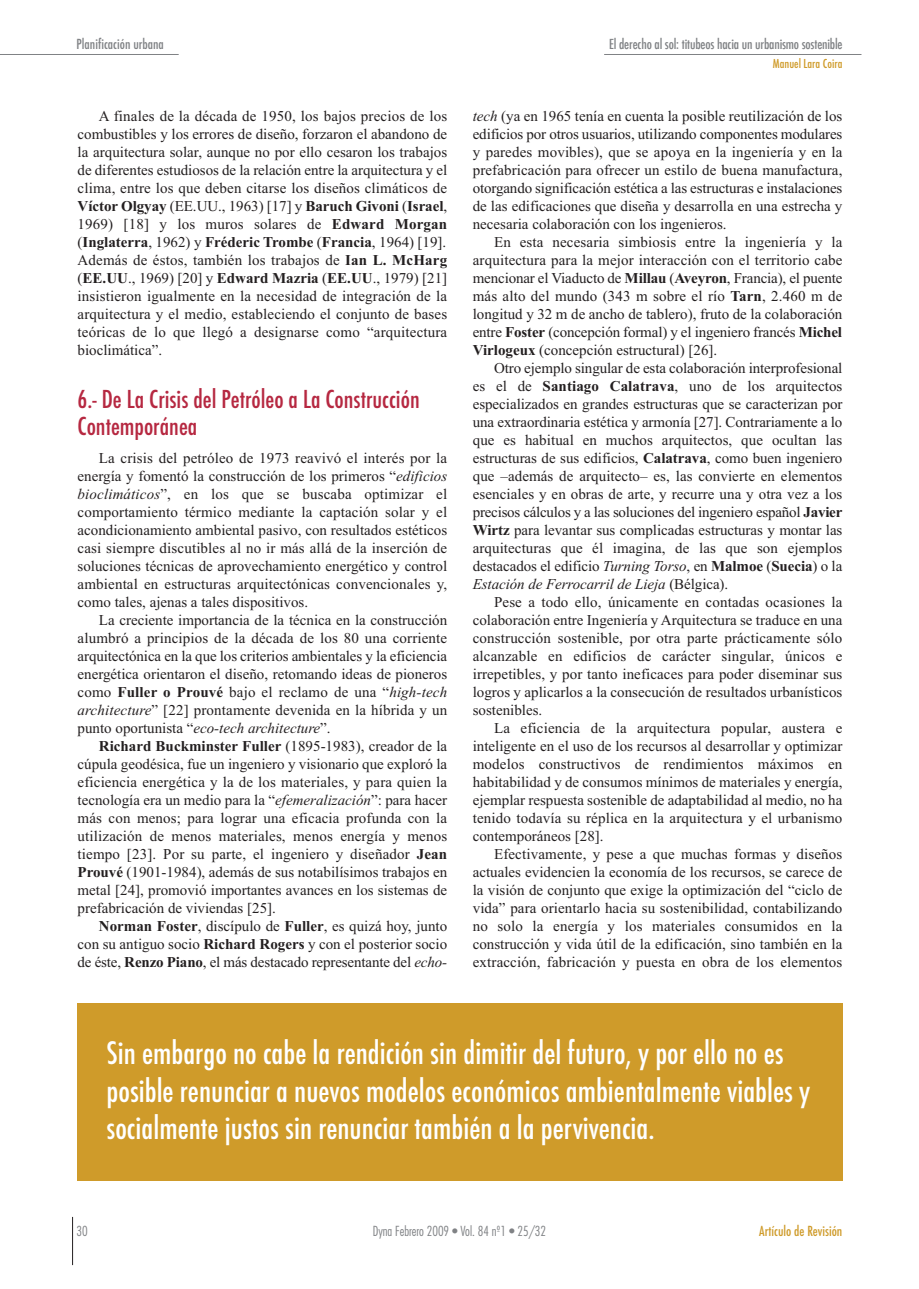
<style>
.page{position:relative;width:919px;height:1289px;background:#fff}
.page>*{position:absolute;margin:0;border:0;box-sizing:border-box;transform-origin:0 0}
.t1{font:30px/37.5px "Futura Condensed Medium TT";color:#fff}
.t2{font:24px/27px "Futura Condensed Medium TT";color:#b62841}
.t3{font:15px/18px "Times New Roman";color:#231f20;text-align:justify}
.t4{font:500 condensed 13.5px "Futura";letter-spacing:-.015em;color:#808285}
.t5{font:300 condensed 13.5px "Futura";color:#808285}
.t6{font:13.5px "Futura Condensed Medium TT";color:#808285}
.t7{font:13.5px "Futura Condensed Medium TT";color:#cf9b2a}
.t8{font:12px "Futura Condensed Medium TT";color:#cf9b2a}
.s1{font-weight:700}
.s2{font-style:italic}
</style>
<div class="page">
<hr style="left:0;top:54px;width:179px;height:1px;background:#808285">
<hr style="left:72px;top:1216px;width:1px;height:48px;background:#231f20">
<hr style="left:604px;top:54px;width:257px;height:1px;background:#808285">
<div style="left:77px;top:1003px;width:765px;height:177px;background:#cf9b2a"></div>
<p class="t6" style="left:77px;top:38px;width:89px">Planificación urbana</p>
<p class="t3" style="left:78px;top:108px;width:371px;text-indent:21px">A finales de la década de 1950, los bajos precios de los combustibles y los errores de diseño, forzaron el abandono de la arquitectura solar, aunque no por ello cesaron los trabajos de diferentes estudiosos de la relación entre la arquitectura y el clima, entre los que deben citarse los diseños climáticos de <span class="s1">Víctor Olgyay</span> (EE.UU., 1963) [17] y <span class="s1">Baruch Givoni</span> (<span class="s1">Israel</span>, 1969) [18] y los muros solares de <span class="s1">Edward Morgan </span>(<span class="s1">Inglaterra</span>, 1962) y <span class="s1">Fréderic Trombe</span> (<span class="s1">Francia</span>, 1964) [19].<br>Además de éstos, también los trabajos de <span class="s1">Ian L. McHarg </span>(<span class="s1">EE.UU</span>., 1969) [20] y <span class="s1">Edward Mazria</span> (<span class="s1">EE.UU</span>., 1979) [21] insistieron igualmente en la necesidad de integración de la arquitectura y el medio, estableciendo el conjunto de bases teóricas de lo que llegó a designarse como “arquitectura bioclimática”.</p>
<h2 class="t2" style="left:78px;top:387px;width:343px">6.- De La Crisis del Petróleo a La Construcción<br>Contemporánea</h2>
<p class="t3" style="left:78px;top:450px;width:371px;text-indent:21px">La crisis del petróleo de 1973 reavivó el interés por la energía y fomentó la construcción de los primeros “<span class="s2">edificios bioclimáticos</span>”, en los que se buscaba optimizar el comportamiento térmico mediante la captación solar y el acondicionamiento ambiental pasivo, con resultados estéticos casi siempre discutibles al no ir más allá de la inserción de soluciones técnicas de aprovechamiento energético y control ambiental en estructuras arquitectónicas convencionales y, como tales, ajenas a tales dispositivos.</p>
<p class="t3" style="left:78px;top:612px;width:371px;text-indent:21px">La creciente importancia de la técnica en la construcción alumbró a principios de la década de los 80 una corriente arquitectónica en la que los criterios ambientales y la eficiencia energética orientaron el diseño, retomando ideas de pioneros como <span class="s1">Fuller o Prouvé</span> bajo el reclamo de una “<span class="s2">high-tech architecture</span>” [22] prontamente devenida en la híbrida y un punto oportunista “<span class="s2">eco-tech architecture</span>”.</p>
<p class="t3" style="left:78px;top:738px;width:371px;text-indent:21px"><span class="s1">Richard Buckminster Fuller</span> (1895-1983), creador de la cúpula geodésica, fue un ingeniero y visionario que exploró la eficiencia energética y la de los materiales, y para quien la tecnología era un medio para la “<span class="s2">efemeralización</span>”: para hacer más con menos; para lograr una eficacia profunda con la utilización de menos materiales, menos energía y menos tiempo [23]. Por su parte, el ingeniero y diseñador <span class="s1">Jean Prouvé</span> (1901-1984), además de sus notabilísimos trabajos en metal [24], promovió importantes avances en los sistemas de prefabricación de viviendas [25].</p>
<p class="t3" style="left:78px;top:918px;width:371px;text-indent:21px"><span class="s1">Norman Foster</span>, discípulo de <span class="s1">Fuller</span>, es quizá hoy, junto con su antiguo socio <span class="s1">Richard Rogers</span> y con el posterior socio de éste, <span class="s1">Renzo Piano</span>, el más destacado representante del <span class="s2">echo-</span></p>
<p class="t4" style="left:609px;top:36px;width:235px">El derecho al sol: titubeos hacia un urbanismo sostenible</p>
<p class="t8" style="left:772px;top:58px;width:71px">Manuel Lara Coira</p>
<p class="t3" style="left:472px;top:108px;width:371px"><span class="s2">tech</span> (ya en 1965 tenía en cuenta la posible reutilización de los edificios por otros usuarios, utilizando componentes modulares y paredes movibles), que se apoya en la ingeniería y en la prefabricación para ofrecer un estilo de buena manufactura, otorgando significación estética a las estructuras e instalaciones de las edificaciones que diseña y desarrolla en una estrecha y necesaria colaboración con los ingenieros.</p>
<p class="t3" style="left:472px;top:234px;width:371px;text-indent:21px">En esta necesaria simbiosis entre la ingeniería y la arquitectura para la mejor interacción con el territorio cabe mencionar el Viaducto de <span class="s1">Millau</span> (<span class="s1">Aveyron</span>, Francia), el puente más alto del mundo (343 m sobre el río <span class="s1">Tarn</span>, 2.460 m de longitud y 32 m de ancho de tablero), fruto de la colaboración entre <span class="s1">Foster</span> (concepción formal) y el ingeniero francés <span class="s1">Michel Virlogeux</span> (concepción estructural) [26].</p>
<p class="t3" style="left:472px;top:360px;width:371px;text-indent:21px">Otro ejemplo singular de esta colaboración interprofesional es el de <span class="s1">Santiago Calatrava</span>, uno de los arquitectos especializados en grandes estructuras que se caracterizan por una extraordinaria estética y armonía [27]. Contrariamente a lo que es habitual en muchos arquitectos, que ocultan las estructuras de sus edificios, <span class="s1">Calatrava</span>, como buen ingeniero que –además de arquitecto– es, las convierte en elementos esenciales y en obras de arte, y recurre una y otra vez a los precisos cálculos y a las soluciones del ingeniero español <span class="s1">Javier Wirtz</span> para levantar sus complicadas estructuras y montar las arquitecturas que él imagina, de las que son ejemplos destacados el edificio <span class="s2">Turning Torso</span>, en <span class="s1">Malmoe</span> (<span class="s1">Suecia</span>) o la <span class="s2">Estación de Ferrocarril de Lieja</span> (Bélgica).</p>
<p class="t3" style="left:472px;top:594px;width:371px;text-indent:21px">Pese a todo ello, únicamente en contadas ocasiones la colaboración entre Ingeniería y Arquitectura se traduce en una construcción sostenible, por otra parte prácticamente sólo alcanzable en edificios de carácter singular, únicos e irrepetibles, y por tanto ineficaces para poder diseminar sus logros y aplicarlos a la consecución de resultados urbanísticos sostenibles.</p>
<p class="t3" style="left:472px;top:720px;width:371px;text-indent:21px">La eficiencia de la arquitectura popular, austera e inteligente en el uso de los recursos al desarrollar y optimizar modelos constructivos de rendimientos máximos en habitabilidad y de consumos mínimos de materiales y energía, ejemplar respuesta sostenible de adaptabilidad al medio, no ha tenido todavía su réplica en la arquitectura y el urbanismo contemporáneos [28].</p>
<p class="t3" style="left:472px;top:846px;width:371px;text-indent:21px">Efectivamente, y pese a que muchas formas y diseños actuales evidencien la economía de los recursos, se carece de la visión de conjunto que exige la optimización del “ciclo de vida” para orientarlo hacia su sostenibilidad, contabilizando no solo la energía y los materiales consumidos en la construcción y vida útil de la edificación, sino también en la extracción, fabricación y puesta en obra de los elementos</p>
<h1 class="t1" style="left:107px;top:1035px;width:705px">Sin embargo no cabe la rendición sin dimitir del futuro, y por ello no es posible renunciar a nuevos modelos económicos ambientalmente viables y socialmente justos sin renunciar también a la pervivencia.</h1>
<p class="t5" style="left:77px;top:1225px;width:13px">30</p>
<p class="t5" style="left:373px;top:1225px;width:175px">Dyna Febrero 2009 • Vol. 84 nº1 • 25/32</p>
<p class="t7" style="left:759px;top:1225px;width:85px">Artículo de Revisión</p>
</div>
